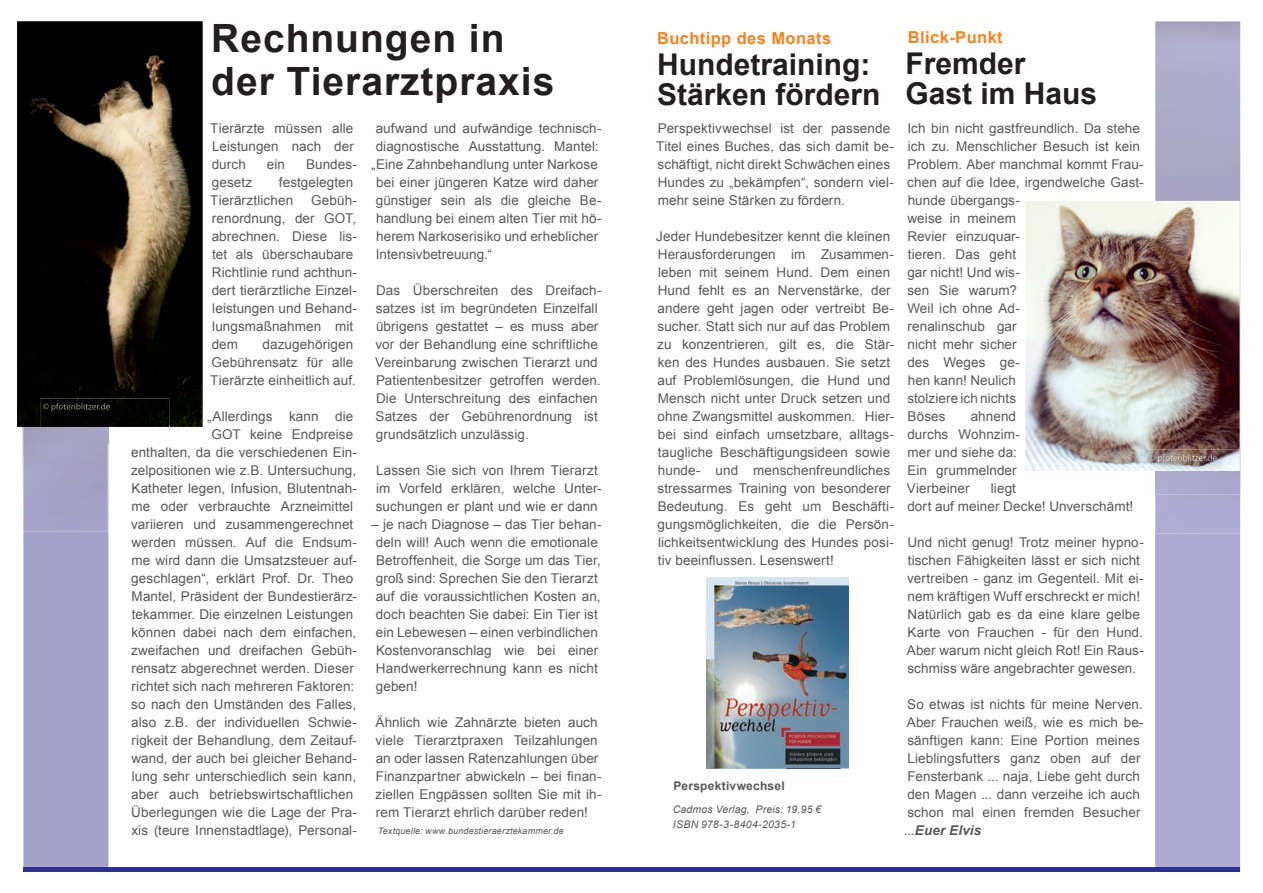
<style>
.page{position:relative;width:1263px;height:893px;background:#fff}
.page>*{position:absolute;margin:0;border:0;box-sizing:border-box;transform-origin:0 0}
.t1{font:700 39px/42px "Arial";letter-spacing:.025em;color:#231f20}
.t2{font:700 30px/30px "Arial";color:#231f20}
.t3{font:700 16.5px "Arial";letter-spacing:.025em;color:#f58220}
.t4{font:13.5px/18px "Arial";letter-spacing:.005em;color:#57585a}
.t5{font:700 12px "Arial";letter-spacing:.015em;color:#57585a}
.t6{font:italic 10.5px/15px "Arial";letter-spacing:.015em;color:#57585a}
.t7{font:italic 9px "Arial";letter-spacing:.02em;color:#57585a}
.s1{font-weight:700;font-style:italic}
</style>
<div class="page">
<div style="left:23px;top:867px;width:608px;height:5px;background:#2e3092"></div>
<div style="left:1155px;top:533px;width:85px;height:339px;background:#afaad3"></div>
<div style="left:631px;top:867px;width:608px;height:5px;background:#2e3092"></div>
<img style="left:1155px;top:21px;width:85px;height:512px">
<img style="left:17px;top:21px;width:186px;height:406px">
<img style="left:40px;top:398px;width:129px;height:29px">
<div style="left:23px;top:427px;width:86px;height:440px;background:#a5a2ca"></div>
<img style="left:43px;top:403px;width:67px;height:8px">
<img style="left:1025px;top:201px;width:214px;height:270px">
<img style="left:707px;top:577px;width:141px;height:192px">
<img style="left:1155px;top:450px;width:86px;height:45px">
<img style="left:1147px;top:450px;width:92px;height:21px">
<img style="left:1150px;top:454px;width:67px;height:8px">
<h1 class="t1" style="left:211px;top:19px;width:345px">Rechnungen in der Tierarztpraxis</h1>
<p class="t4" style="left:210px;top:119px;width:145px;text-align:justify">Tierärzte müssen alle Leistungen nach der durch</p>
<p class="t4" style="left:267px;top:155px;width:20px">ein</p>
<p class="t4" style="left:306px;top:155px;width:53px">Bundes-</p>
<p class="t4" style="left:210px;top:173px;width:145px;text-indent:69px">festgelegten<br>Tierärztlichen</p>
<p class="t4" style="left:212px;top:173px;width:42px">gesetz</p>
<p class="t4" style="left:212px;top:191px;width:147px;text-indent:100px">Gebüh&shy;renordnung, der GOT, abrechnen. Diese lis&shy;tet als überschaubare<br>Richtlinie rund achthun&shy;dert tierärztliche Einzel&shy;leistungen und Behand&shy;lungsmaßnahmen mit dem</p>
<p class="t4" style="left:210px;top:335px;width:147px;text-indent:52px">dazugehörigen<br>Gebührensatz für alle<br>Tierärzte einheitlich auf.</p>
<p class="t4" style="left:131px;top:407px;width:228px;text-align:right">„Allerdings kann die<br>GOT keine Endpreise<br>enthalten, da die verschiedenen Ein&shy;zelpositionen wie z.B. Untersuchung, Katheter legen, Infusion, Blutentnah&shy;me oder verbrauchte Arzneimittel variieren und zusammengerechnet werden müssen. Auf die Endsum&shy;me wird dann die Umsatzsteuer auf&shy;geschlagen“, erklärt Prof. Dr. Theo Mantel, Präsident der Bundestierärz&shy;tekammer. Die einzelnen Leistungen können dabei nach dem einfachen, zweifachen und dreifachen Gebüh&shy;rensatz abgerechnet werden. Dieser richtet sich nach mehreren Faktoren: so nach den Umständen des Falles, also z.B. der individuellen Schwie&shy;rigkeit der Behandlung, dem Zeitauf&shy;wand, der auch bei gleicher Behand&shy;lung sehr unterschiedlich sein kann, aber auch betriebswirtschaftlichen Überlegungen wie die Lage der Pra&shy;xis (teure Innenstadtlage), Personal-</p>
<p class="t4" style="left:376px;top:119px;width:227px">aufwand und aufwändige technisch-</p>
<p class="t4" style="left:376px;top:137px;width:224px">diagnostische Ausstattung. Mantel:</p>
<p class="t4" style="left:371px;top:155px;width:228px">„Eine Zahnbehandlung unter Narkose</p>
<p class="t4" style="left:376px;top:173px;width:224px">bei einer jüngeren Katze wird daher</p>
<p class="t4" style="left:376px;top:191px;width:227px">günstiger sein als die gleiche Be-</p>
<p class="t4" style="left:376px;top:209px;width:227px">handlung bei einem alten Tier mit hö-</p>
<p class="t4" style="left:376px;top:227px;width:224px">herem Narkoserisiko und erheblicher</p>
<p class="t4" style="left:376px;top:245px;width:118px">Intensivbetreuung.“</p>
<p class="t4" style="left:375px;top:281px;width:228px">Das Überschreiten des Dreifach&shy;satzes ist im begründeten Einzelfall übrigens gestattet – es muss aber vor der Behandlung eine schriftliche Vereinbarung zwischen Tierarzt und Patientenbesitzer getroffen werden.<br>Die Unterschreitung des einfachen Satzes der Gebührenordnung ist grundsätzlich unzulässig.</p>
<p class="t4" style="left:376px;top:461px;width:227px">Lassen Sie sich von Ihrem Tierarzt im Vorfeld erklären, welche Unter&shy;suchungen er plant und wie er dann</p>
<p class="t4" style="left:376px;top:515px;width:227px;text-indent:-4px">– je nach Diagnose – das Tier behan&shy;deln will! Auch wenn die emotionale<br>Betroffenheit, die Sorge um das Tier, groß sind: Sprechen Sie den Tierarzt auf die voraussichtlichen Kosten an, doch beachten Sie dabei: Ein Tier ist ein Lebewesen – einen verbindlichen<br>Kostenvoranschlag wie bei einer<br>Handwerkerrechnung kann es nicht geben!</p>
<p class="t4" style="left:375px;top:713px;width:228px">Ähnlich wie Zahnärzte bieten auch viele Tierarztpraxen Teilzahlungen an oder lassen Ratenzahlungen über Finanzpartner abwickeln – bei finan&shy;ziellen Engpässen sollten Sie mit ih&shy;rem Tierarzt ehrlich darüber reden!</p>
<p class="t7" style="left:378px;top:825px;width:187px">Textquelle: www.bundestieraerztekammer.de</p>
<p class="t3" style="left:657px;top:27px;width:176px">Buchtipp des Monats</p>
<p class="t3" style="left:908px;top:26px;width:96px">Blick-Punkt</p>
<h2 class="t2" style="left:905px;top:49px;width:193px">Fremder<br>Gast im Haus</h2>
<h2 class="t2" style="left:657px;top:50px;width:225px">Hundetraining:<br>Stärken fördern</h2>
<p class="t4" style="left:656px;top:119px;width:239px">Perspektivwechsel ist der passende Titel eines Buches, das sich damit be&shy;schäftigt, nicht direkt Schwächen eines Hundes zu „bekämpfen“, sondern viel&shy;mehr seine Stärken zu fördern.</p>
<p class="t4" style="left:656px;top:227px;width:239px">Jeder Hundebesitzer kennt die kleinen Herausforderungen im Zusammen&shy;leben mit seinem Hund. Dem einen Hund fehlt es an Nervenstärke, der andere geht jagen oder vertreibt Be&shy;sucher. Statt sich nur auf das Problem zu konzentrieren, gilt es, die Stär&shy;ken des Hundes ausbauen. Sie setzt auf Problemlösungen, die Hund und Mensch nicht unter Druck setzen und ohne Zwangsmittel auskommen. Hier&shy;bei sind einfach umsetzbare, alltags&shy;taugliche Beschäftigungsideen sowie hunde- und menschenfreundliches stressarmes Training von besonderer Bedeutung. Es geht um Beschäfti&shy;gungsmöglichkeiten, die die Persön&shy;lichkeitsentwicklung des Hundes posi&shy;tiv beeinflussen. Lesenswert!</p>
<p class="t5" style="left:673px;top:777px;width:113px">Perspektivwechsel</p>
<p class="t6" style="left:673px;top:802px;width:150px">Cadmos Verlag, Preis: 19,95 €<br>ISBN 978-3-8404-2035-1</p>
<p class="t4" style="left:907px;top:119px;width:238px">Ich bin nicht gastfreundlich. Da stehe ich zu. Menschlicher Besuch ist kein<br>Problem. Aber manchmal kommt Frau&shy;chen auf die Idee, irgendwelche Gast&shy;hunde übergangs-<br>weise in meinem<br>Revier einzuquar-<br>tieren. Das geht<br>gar nicht! Und wis-<br>sen Sie warum?<br>Weil ich ohne Ad-<br>renalinschub gar<br>nicht mehr sicher<br>des Weges ge-<br>hen kann! Neulich<br>stolziere ich nichts<br>Böses</p>
<p class="t4" style="left:907px;top:407px;width:114px;text-indent:64px">ahnend durchs Wohnzim&shy;mer und siehe da:<br>Ein grummelnder<br>Vierbeiner</p>
<p class="t4" style="left:907px;top:479px;width:227px;text-indent:84px">liegt<br>dort auf meiner Decke! Unverschämt!</p>
<p class="t4" style="left:907px;top:533px;width:239px">Und nicht genug! Trotz meiner hypno&shy;tischen Fähigkeiten lässt er sich nicht vertreiben - ganz im Gegenteil. Mit ei&shy;nem kräftigen Wuff erschreckt er mich!<br>Natürlich gab es da eine klare gelbe Karte von Frauchen - für den Hund.<br>Aber warum nicht gleich Rot! Ein Raus&shy;schmiss wäre angebrachter gewesen.</p>
<p class="t4" style="left:904px;top:695px;width:241px">So etwas ist nichts für meine Nerven.<br>Aber Frauchen weiß, wie es mich be&shy;sänftigen kann: Eine Portion meines Lieblingsfutters ganz oben auf der Fensterbank ... naja, Liebe geht durch den Magen ... dann verzeihe ich auch schon mal einen fremden Besucher ...<span class="s1">Euer Elvis</span></p>
</div>
